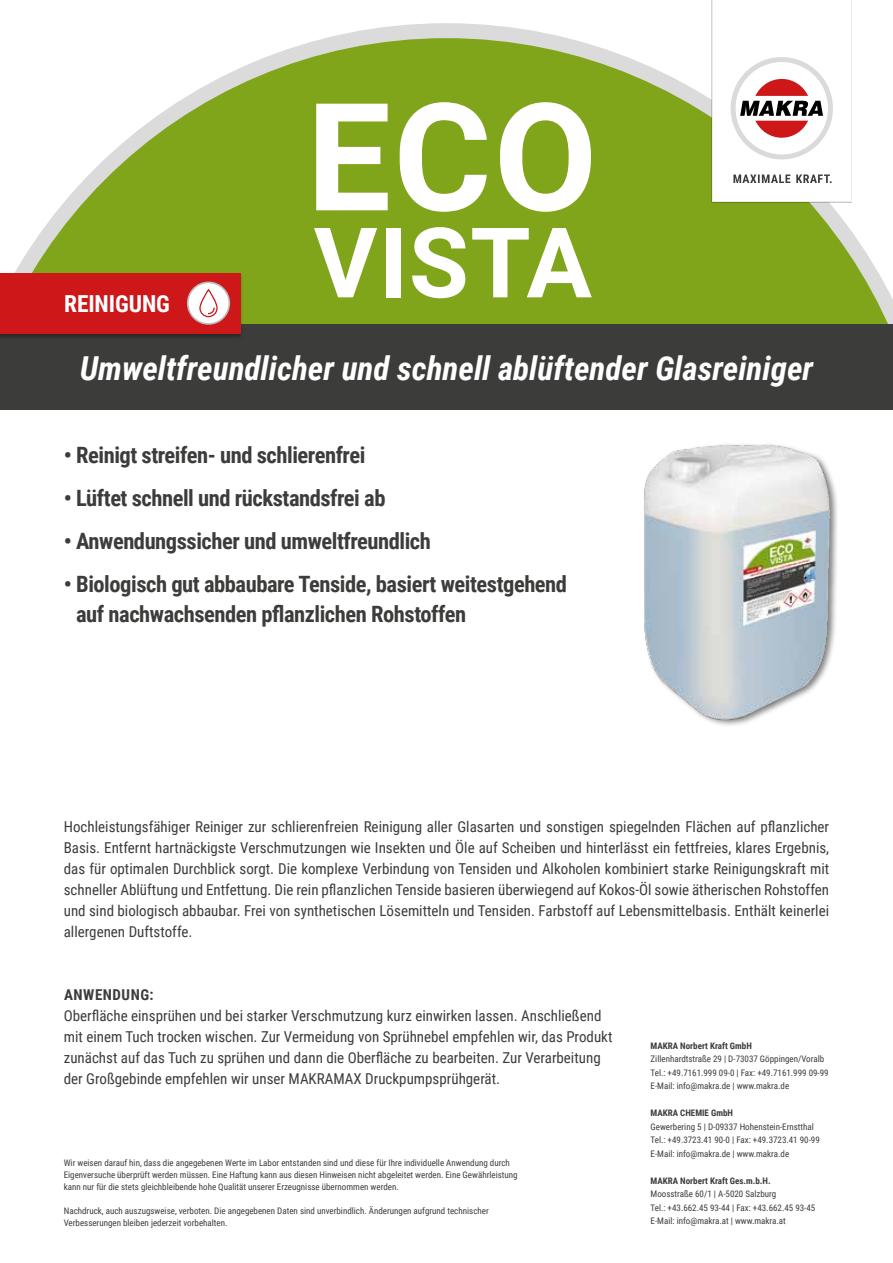
<style>
.page{position:relative;width:893px;height:1263px;background:#fff}
.page>*{position:absolute;margin:0;border:0;box-sizing:border-box;transform-origin:0 0}
.t1{font:700 150px "Roboto";color:#fff}
.t2{font:700 97.5px "Roboto";letter-spacing:.015em;color:#fff}
.t3{font:italic 700 33px "Roboto Condensed";color:#fff}
.t4{font:700 23.4px "Roboto Condensed";letter-spacing:-.005em;color:#fff}
.t5{font:700 22.5px/30px "Roboto Condensed";letter-spacing:-.02em;color:#3c3c3b}
.t6{font:15px/21px "Roboto Condensed";color:#3c3c3b;text-align:justify}
.t7{font:700 15px "Roboto Condensed";letter-spacing:.035em;color:#3c3c3b}
.t8{font:9px/13.5px "Roboto Condensed";color:#3c3c3b}
.t9{font:700 9px "Roboto Condensed";color:#3c3c3b}
</style>
<div class="page">
<svg style="left:14px;top:23px;width:879px;height:302px"></svg>
<div style="left:0;top:325px;width:893px;height:85px;background:#3c3c3b"></div>
<div style="left:0;top:273px;width:244px;height:67px;background:#000;opacity:.35"></div>
<div style="left:0;top:273px;width:240px;height:61px;background:#cd1719"></div>
<div style="left:188px;top:282px;width:41px;height:42px;background:#fff;border-radius:50%"></div>
<div style="left:187px;top:282px;width:43px;height:43px;border:2px solid #bcbcbc;border-radius:50%"></div>
<svg style="left:199px;top:289px;width:19px;height:28px"></svg>
<div style="left:642px;top:443px;width:197px;height:285px;background:#000;opacity:.5"></div>
<img style="left:645px;top:443px;width:184px;height:280px">
<svg style="left:712px;top:0;width:139px;height:202px"></svg>
<h3 class="t4" style="left:64px;top:287px;width:107px">REINIGUNG</h3>
<h1 class="t1" style="left:307px;top:52px;width:292px">ECO</h1>
<h2 class="t2" style="left:314px;top:194px;width:280px">VISTA</h2>
<h3 class="t3" style="left:80px;top:345px;width:735px">Umweltfreundlicher und schnell ablüftender Glasreiniger</h3>
<h3 class="t5" style="left:64px;top:440px;width:303px">• Reinigt streifen- und schlierenfrei</h3>
<h3 class="t5" style="left:64px;top:482px;width:323px">• Lüftet schnell und rückstandsfrei ab</h3>
<h3 class="t5" style="left:64px;top:525px;width:369px">• Anwendungssicher und umweltfreundlich</h3>
<h3 class="t5" style="left:76px;top:568px;width:492px;text-indent:-12px">• Biologisch gut abbaubare Tenside, basiert weitestgehend auf nachwachsenden pflanzlichen Rohstoffen</h3>
<p class="t6" style="left:64px;top:815px;width:767px">Hochleistungsfähiger Reiniger zur schlierenfreien Reinigung aller Glasarten und sonstigen spiegelnden Flächen auf pflanzlicher Basis. Entfernt hartnäckigste Verschmutzungen wie Insekten und Öle auf Scheiben und hinterlässt ein fettfreies, klares Ergebnis, das für optimalen Durchblick sorgt. Die komplexe Verbindung von Tensiden und Alkoholen kombiniert starke Reinigungskraft mit schneller Ablüftung und Entfettung. Die rein pflanzlichen Tenside basieren überwiegend auf Kokos-Öl sowie ätherischen Rohstoffen und sind biologisch abbaubar. Frei von synthetischen Lösemitteln und Tensiden. Farbstoff auf Lebensmittelbasis. Enthält keinerlei allergenen Duftstoffe.</p>
<p class="t7" style="left:64px;top:984px;width:91px">ANWENDUNG:</p>
<p class="t6" style="left:64px;top:1004px;width:550px;text-align:left">Oberfläche einsprühen und bei starker Verschmutzung kurz einwirken lassen. Anschließend mit einem Tuch trocken wischen. Zur Vermeidung von Sprühnebel empfehlen wir, das Produkt zunächst auf das Tuch zu sprühen und dann die Oberfläche zu bearbeiten. Zur Verarbeitung der Großgebinde empfehlen wir unser MAKRAMAX Druckpumpsprühgerät.</p>
<p class="t8" style="left:64px;top:1156px;width:455px;line-height:12px">Wir weisen darauf hin, dass die angegebenen Werte im Labor entstanden sind und diese für Ihre individuelle Anwendung durch<br>Eigenversuche überprüft werden müssen. Eine Haftung kann aus diesen Hinweisen nicht abgeleitet werden. Eine Gewährleistung kann nur für die stets gleichbleibende hohe Qualität unserer Erzeugnisse übernommen werden.</p>
<p class="t8" style="left:64px;top:1204px;width:426px;line-height:12px">Nachdruck, auch auszugsweise, verboten. Die angegebenen Daten sind unverbindlich. Änderungen aufgrund technischer<br>Verbesserungen bleiben jederzeit vorbehalten.</p>
<p class="t9" style="left:651px;top:1039px;width:103px">MAKRA Norbert Kraft GmbH</p>
<p class="t8" style="left:651px;top:1052px;width:180px">Zillenhardtstraße 29 | D-73037 Göppingen/Voralb<br>Tel.: +49.7161.999 09-0 | Fax: +49.7161.999 09-99<br>E-Mail: info@makra.de | www.makra.de</p>
<p class="t9" style="left:651px;top:1106px;width:84px">MAKRA CHEMIE GmbH</p>
<p class="t8" style="left:651px;top:1119px;width:171px">Gewerbering 5 | D-09337 Hohenstein-Ernstthal<br>Tel.: +49.3723.41 90-0 | Fax: +49.3723.41 90-99<br>E-Mail: info@makra.de | www.makra.de</p>
<p class="t9" style="left:651px;top:1174px;width:122px">MAKRA Norbert Kraft Ges.m.b.H.</p>
<p class="t8" style="left:651px;top:1187px;width:166px">Moosstraße 60/1 | A-5020 Salzburg<br>Tel.: +43.662.45 93-44 | Fax: +43.662.45 93-45<br>E-Mail: info@makra.at | www.makra.at</p>
</div>
